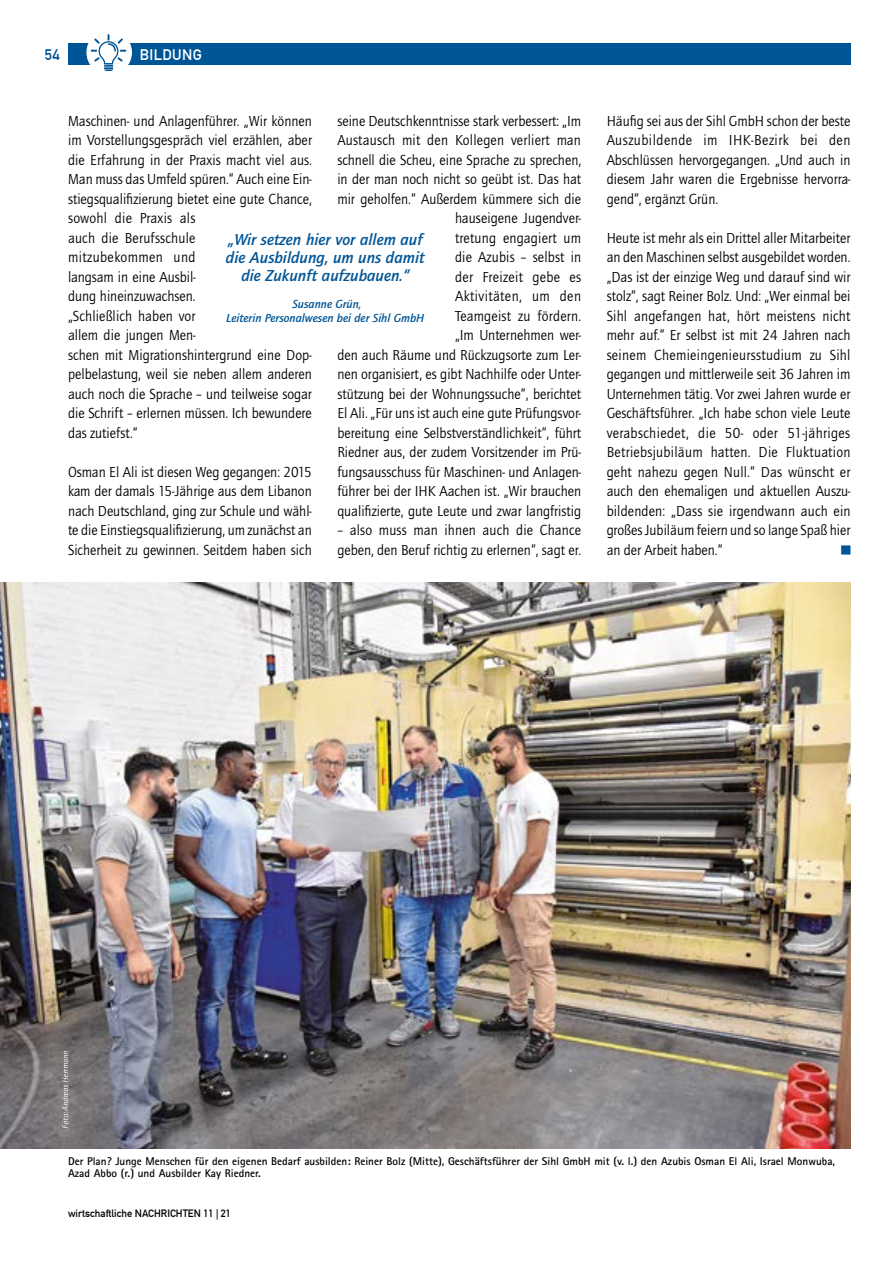
<style>
.page{position:relative;width:893px;height:1263px;background:#fff}
.page>*{position:absolute;margin:0;border:0;box-sizing:border-box;transform-origin:0 0}
.Zitat_blau{font:italic 500 16.5px "Quay Sans ITC Std";color:#005597}
.Grundtext_Inhalt{font:15px/19.5px "Quay Sans ITC Std";color:#000;text-align:justify;scale:.95 1}
.t1{font:15px "DIN1451 Com Mittelschrift";letter-spacing:.025em;color:#fff}
.t2{font:15px "DIN1451 Com Mittelschrift";color:#005597}
.Grundtext_Inhalt-2{font:15px "Arial";color:#005597;scale:.85 1}
.Zitat_Name_blau{font:italic 500 12px "Quay Sans ITC Std";color:#005597}
.t3{font:700 11.25px/12.8px "Rotis Sans Serif Std";color:#000}
.t4{font:10.5px "DIN1451 Com Mittelschrift";color:#000}
.Fotoverweis{font:italic 8.25px "Rotis Sans Serif Std";color:#fff}
</style>
<div class="page">
<div style="left:68px;top:44px;width:782px;height:21px;background:#005597"></div>
<div style="left:87px;top:30px;width:44px;height:45px;background:#fff;border-radius:50%"></div>
<div style="left:87px;top:30px;width:45px;height:45px;border:1px solid #fff;border-radius:50%"></div>
<svg style="left:91px;top:34px;width:35px;height:37px"></svg>
<img style="left:0;top:583px;width:850px;height:565px">
<p class="t2" style="left:45px;top:45px;width:16px">54</p>
<p class="t1" style="left:140px;top:45px;width:63px">BILDUNG</p>
<p class="Grundtext_Inhalt" style="left:68px;top:111px;width:258px;text-align:left">Maschinen- und Anlagenführer. „Wir können im Vorstellungsgespräch viel erzählen, aber die Erfahrung in der Praxis macht viel aus.<br>Man muss das Umfeld spüren.“ Auch eine Ein&shy;stiegsqualifizierung bietet eine gute Chance, sowohl die Praxis als<br>auch die Berufsschule<br>mitzubekommen und<br>langsam in eine Ausbil-<br>dung hineinzuwachsen.<br>„Schließlich haben vor<br>allem die jungen Men-<br>schen mit Migrationshintergrund eine Dop&shy;pelbelastung, weil sie neben allem anderen auch noch die Sprache – und teilweise sogar die Schrift – erlernen müssen. Ich bewundere das zutiefst.“</p>
<p class="Grundtext_Inhalt" style="left:68px;top:462px;width:258px">Osman El Ali ist diesen Weg gegangen: 2015 kam der damals 15-Jährige aus dem Libanon nach Deutschland, ging zur Schule und wähl&shy;te die Einstiegsqualifizierung, um zunächst an Sicherheit zu gewinnen. Seitdem haben sich</p>
<p class="Grundtext_Inhalt" style="left:337px;top:111px;width:258px;text-align:right">seine Deutschkenntnisse stark verbessert: „Im Austausch mit den Kollegen verliert man schnell die Scheu, eine Sprache zu sprechen, in der man noch nicht so geübt ist. Das hat mir geholfen.“ Außerdem kümmere sich die hauseigene Jugendver-<br>tretung engagiert um<br>die Azubis – selbst in<br>der Freizeit gebe es<br>Aktivitäten, um den<br>Teamgeist zu fördern.<br>„Im Unternehmen wer-<br>den auch Räume und Rückzugsorte zum Ler&shy;nen organisiert, es gibt Nachhilfe oder Unter&shy;stützung bei der Wohnungssuche“, berichtet El Ali. „Für uns ist auch eine gute Prüfungsvor&shy;bereitung eine Selbstverständlichkeit“, führt Riedner aus, der zudem Vorsitzender im Prü&shy;fungsausschuss für Maschinen- und Anlagen&shy;führer bei der IHK Aachen ist. „Wir brauchen qualifizierte, gute Leute und zwar langfristig</p>
<p class="Grundtext_Inhalt" style="left:337px;top:521px;width:258px">– also muss man ihnen auch die Chance geben, den Beruf richtig zu erlernen“, sagt er.</p>
<p class="Zitat_blau" style="left:228px;top:230px;width:196px">„Wir setzen hier vor allem auf</p>
<p class="Zitat_blau" style="left:226px;top:248px;width:200px">die Ausbildung, um uns damit</p>
<p class="Zitat_blau" style="left:241px;top:266px;width:169px">die Zukunft aufzubauen.“</p>
<p class="Zitat_Name_blau" style="left:292px;top:297px;width:71px">Susanne Grün,</p>
<p class="Zitat_Name_blau" style="left:226px;top:311px;width:200px">Leiterin Personalwesen bei der Sihl GmbH</p>
<p class="Grundtext_Inhalt" style="left:607px;top:111px;width:258px">Häufig sei aus der Sihl GmbH schon der beste Auszubildende im IHK-Bezirk bei den Abschlüssen hervorgegangen. „Und auch in diesem Jahr waren die Ergebnisse hervorra&shy;gend“, ergänzt Grün.</p>
<p class="Grundtext_Inhalt" style="left:607px;top:228px;width:258px">Heute ist mehr als ein Drittel aller Mitarbeiter an den Maschinen selbst ausgebildet worden. „Das ist der einzige Weg und darauf sind wir stolz“, sagt Reiner Bolz. Und: „Wer einmal bei Sihl angefangen hat, hört meistens nicht mehr auf.“ Er selbst ist mit 24 Jahren nach seinem Chemieingenieursstudium zu Sihl gegangen und mittlerweile seit 36 Jahren im Unternehmen tätig. Vor zwei Jahren wurde er Geschäftsführer. „Ich habe schon viele Leute verabschiedet, die 50- oder 51-jähriges Betriebsjubiläum hatten. Die Fluktuation geht nahezu gegen Null.“ Das wünscht er auch den ehemaligen und aktuellen Auszu&shy;bildenden: „Dass sie irgendwann auch ein großes Jubiläum feiern und so lange Spaß hier an der Arbeit haben.“</p>
<p class="Grundtext_Inhalt-2" style="left:841px;top:535px;width:12px">▄</p>
<p class="Fotoverweis" style="left:60px;top:1128px;width:79px;rotate:-90deg">Foto: Andreas Herrmann</p>
<p class="t3" style="left:68px;top:1154px;width:768px">Der Plan? Junge Menschen für den eigenen Bedarf ausbilden: Reiner Bolz (Mitte), Geschäftsführer der Sihl GmbH mit (v. l.) den Azubis Osman El Ali, Israel Monwuba,<br>Azad Abbo (r.) und Ausbilder Kay Riedner.</p>
<p class="t4" style="left:68px;top:1207px;width:164px">wirtschaftliche NACHRICHTEN 11 | 21</p>
</div>
